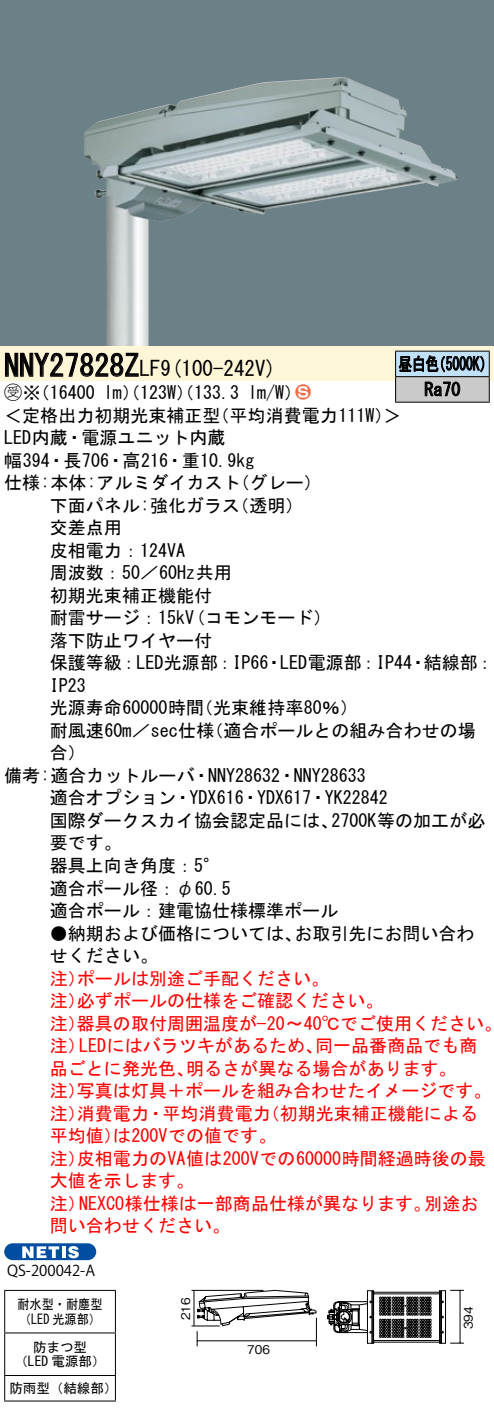
<style>
.page{position:relative;width:494px;height:1410px;background:#fff}
.page>*{position:absolute;margin:0;border:0;box-sizing:border-box;transform-origin:0 0}
.t1{font:30px "MS Gothic";color:#000}
.t2{font:21px "MS Gothic";color:#000}
.t3{font:18px/22.5px "MS Gothic";color:#000}
.t4{font:18px/22.5px "MS Gothic";color:#f00}
.t5{font:18px/25.5px "MS Gothic";color:#000;scale:.75 1}
.t6{font:18px "Ford Classification 1";color:#ed6d48}
.t7{font:15px "Gothic BBB Pro Medium 90 msp RKSJ H";color:#000}
.t8{font:13.5px/14.1px "MS Gothic";color:#000;text-align:center}
.t9{font:13.5px/14.1px "MS Gothic";color:#000;scale:.9 1}
.t10{font:12px "Gothic BBB Pro Medium 90 pv RKSJ H";color:#000}
.s1{font-size:30px}
.s2{font-family:"Ford Classification 1"}
.s3{color:#fff}
</style>
<div class="page">
<div style="left:0;top:0;width:493px;height:346px;background:#6c8087"></div>
<img style="left:84px;top:77px;width:373px;height:269px">
<div style="left:0;top:346px;width:493px;height:34px;background:#fff5d7"></div>
<svg style="left:5px;top:352px;width:134px;height:25px"></svg>
<svg style="left:4px;top:1242px;width:92px;height:17px"></svg>
<svg style="left:22px;top:1245px;width:57px;height:12px"></svg>
<hr style="left:4px;top:1289px;width:112px;height:1px;background:#000">
<hr style="left:4px;top:1290px;width:1px;height:42px;background:#000">
<hr style="left:115px;top:1290px;width:1px;height:42px;background:#000">
<hr style="left:4px;top:1332px;width:112px;height:1px;background:#000">
<hr style="left:4px;top:1333px;width:1px;height:41px;background:#000">
<hr style="left:115px;top:1333px;width:1px;height:41px;background:#000">
<hr style="left:4px;top:1374px;width:112px;height:1px;background:#000">
<svg style="left:4px;top:1375px;width:1px;height:25px"></svg>
<svg style="left:115px;top:1375px;width:1px;height:25px"></svg>
<hr style="left:4px;top:1400px;width:112px;height:1px;background:#000">
<hr style="left:395px;top:350px;width:94px;height:1px;background:#000">
<hr style="left:395px;top:401px;width:94px;height:1px;background:#000">
<svg style="left:394px;top:351px;width:95px;height:50px;background:#97a2aa"></svg>
<svg style="left:191px;top:1289px;width:272px;height:56px"></svg>
<hr style="left:459px;top:1289px;width:1px;height:53px;background:#000">
<h1 class="t1" style="left:4px;top:350px;width:122px">NNY27828</h1>
<p class="t2" style="left:124px;top:358px;width:153px"><span class="s1">Z</span>LF (9 100-242 (V</p>
<p class="t3" style="left:4px;top:381px;width:92px"><span class="s2">B</span>※（16400</p>
<p class="t3" style="left:104px;top:381px;width:136px">lm）（123 ）（W 133.3</p>
<p class="t3" style="left:248px;top:381px;width:55px">l m (W/</p>
<p class="t6" style="left:295px;top:383px;width:17px">2<span class="s3">3</span></p>
<p class="t5" style="left:424px;top:351px;width:49px;text-indent:-26px">昼白色<br>Ra70</p>
<p class="t5" style="left:432px;top:351px;width:82px">（5000 (K</p>
<p class="t3" style="left:4px;top:404px;width:217px">＜定格出力初期光束補正型</p>
<p class="t3" style="left:4px;top:426px;width:223px">LED内蔵・電源ユニット内蔵</p>
<p class="t3" style="left:4px;top:449px;width:251px">幅394・長706・高216・重10.9kg</p>
<p class="t3" style="left:232px;top:471px;width:91px">（グレー(</p>
<p class="t3" style="left:211px;top:404px;width:191px">（平均消費電力111 &lt;(W</p>
<p class="t3" style="left:231px;top:471px;width:73px;text-indent:-227px">仕様:本体:アルミダイカスト<br>（透明(</p>
<p class="t3" style="left:50px;top:494px;width:192px">下面パネル:強化ガラス</p>
<p class="t3" style="left:50px;top:516px;width:74px">交差点用</p>
<p class="t3" style="left:50px;top:539px;width:137px">皮相電力：124VA</p>
<p class="t3" style="left:50px;top:561px;width:183px">周波数：50／60Hz共用</p>
<p class="t3" style="left:50px;top:584px;width:164px">初期光束補正機能付</p>
<p class="t3" style="left:187px;top:606px;width:145px">（コモンモード(</p>
<p class="t3" style="left:50px;top:606px;width:164px">耐雷サージ：15kV落下防止ワイヤー付</p>
<p class="t3" style="left:50px;top:651px;width:220px">保護等級：LED光源部：IP66</p>
<p class="t3" style="left:50px;top:674px;width:37px">IP23</p>
<p class="t3" style="left:195px;top:696px;width:164px">（光束維持率80％(</p>
<p class="t3" style="left:423px;top:651px;width:72px">結線部：</p>
<p class="t3" style="left:280px;top:651px;width:133px">LED電源部：IP44</p>
<p class="t3" style="left:265px;top:651px;width:19px">・</p>
<p class="t3" style="left:408px;top:651px;width:19px">・</p>
<p class="t3" style="left:50px;top:696px;width:156px">光源寿命60000時間</p>
<p class="t3" style="left:205px;top:719px;width:271px">（適合ポールとの組み合わせの場</p>
<p class="t3" style="left:50px;top:719px;width:166px">耐風速60 ／m sec仕様</p>
<p class="t3" style="left:50px;top:741px;width:37px">合(</p>
<p class="t3" style="left:4px;top:764px;width:363px">備考:適合カットルーバ・NNY28632・NNY28633</p>
<p class="t3" style="left:50px;top:786px;width:339px">適合オプション・YDX616・YDX617・YK22842</p>
<p class="t3" style="left:331px;top:809px;width:155px">2700K等の加工が必</p>
<p class="t3" style="left:50px;top:809px;width:290px">国際ダークスカイ協会認定品には、</p>
<p class="t3" style="left:50px;top:831px;width:74px">要です。</p>
<p class="t3" style="left:50px;top:854px;width:173px">器具上向き角度：5°</p>
<p class="t3" style="left:50px;top:876px;width:182px">適合ポール径：φ60.5</p>
<p class="t3" style="left:50px;top:899px;width:290px">適合ポール：建電協仕様標準ポール</p>
<p class="t3" style="left:294px;top:921px;width:181px">お取引先にお問い合わ</p>
<p class="t3" style="left:50px;top:921px;width:254px">●納期および価格については、せください。</p>
<p class="t4" style="left:77px;top:966px;width:253px">ポールは別途ご手配ください。</p>
<p class="t4" style="left:77px;top:966px;width:307px;text-indent:-27px">注）<br>必ずポールの仕様をご確認ください。</p>
<p class="t4" style="left:77px;top:989px;width:426px;text-indent:-27px">注）<br>器具の取付周囲温度が−20〜40℃でご使用ください。</p>
<p class="t4" style="left:50px;top:1011px;width:37px">注）</p>
<p class="t4" style="left:79px;top:1034px;width:245px">LEDにはバラツキがあるため、</p>
<p class="t4" style="left:315px;top:1034px;width:163px">同一品番商品でも商</p>
<p class="t4" style="left:50px;top:1034px;width:37px">注）</p>
<p class="t4" style="left:77px;top:1056px;width:415px;text-indent:-27px">品ごとに発光色、<br>写真は灯具＋ポールを組み合わせたイメージです。</p>
<p class="t4" style="left:186px;top:1056px;width:272px">明るさが異なる場合があります。</p>
<p class="t4" style="left:50px;top:1079px;width:37px">注）</p>
<p class="t4" style="left:261px;top:1101px;width:217px">（初期光束補正機能による</p>
<p class="t4" style="left:77px;top:1101px;width:195px">消費電力・平均消費電力</p>
<p class="t4" style="left:50px;top:1101px;width:37px">注）</p>
<p class="t4" style="left:50px;top:1124px;width:228px">平均値は） 200Vでの値です。</p>
<p class="t4" style="left:77px;top:1146px;width:410px">皮相電力のVA値は200Vでの60000時間経過時後の最</p>
<p class="t4" style="left:50px;top:1146px;width:145px">注）<br>大値を示します。</p>
<p class="t4" style="left:79px;top:1191px;width:353px">NEXCO様仕様は一部商品仕様が異なります。</p>
<p class="t4" style="left:424px;top:1191px;width:55px">別途お</p>
<p class="t4" style="left:50px;top:1191px;width:181px">注）<br>問い合わせください。</p>
<p class="t7" style="left:7px;top:1262px;width:89px">QS-200042-A</p>
<p class="t9" style="left:17px;top:1297px;width:96px">耐水型・耐塵型（LED 光源部(</p>
<p class="t8" style="left:14px;top:1339px;width:93px">防まつ型（LED 電源部(</p>
<p class="t8" style="left:9px;top:1380px;width:109px">防雨型（結線部(</p>
<p class="t10" style="left:176px;top:1319px;width:24px;rotate:-90deg">216</p>
<p class="t10" style="left:458px;top:1328px;width:24px;rotate:-90deg">394</p>
<p class="t10" style="left:247px;top:1339px;width:24px">706</p>
</div>
